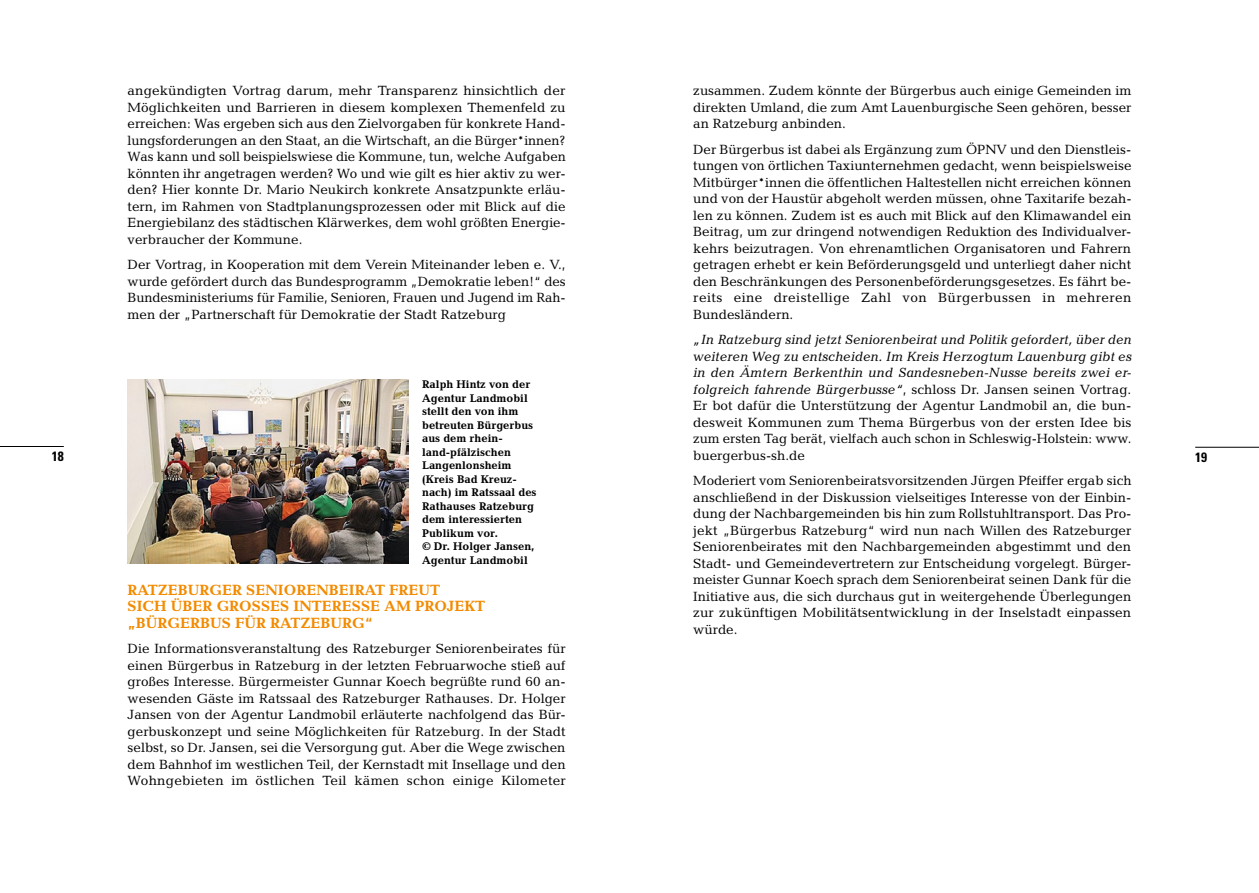
<style>
.page{position:relative;width:1259px;height:893px;background:#fff}
.page>*{position:absolute;margin:0;border:0;box-sizing:border-box;transform-origin:0 0}
.t1{font:700 15px/16.5px "Candida";color:#f28b00}
.t2{font:13.5px/16.5px "Candida";color:#000;text-align:justify}
.t3{font:700 condensed 13.5px "Univers LT Std";color:#000}
.t4{font:700 11.25px/13.5px "Candida";color:#000}
.s1{font-style:italic}
</style>
<div class="page">
<hr style="left:0;top:446px;width:64px;height:1px;background:#000">
<hr style="left:1195px;top:447px;width:64px;height:1px;background:#000">
<img style="left:128px;top:380px;width:280px;height:183px">
<p class="t2" style="left:128px;top:83px;width:440px">angekündigten Vortrag darum, mehr Transparenz hinsichtlich der Möglichkeiten und Barrieren in diesem komplexen Themenfeld zu erreichen: Was ergeben sich aus den Zielvorgaben für konkrete Hand&shy;lungsforderungen an den Staat, an die Wirtschaft, an die Bürger*innen?<br>Was kann und soll beispielswiese die Kommune, tun, welche Aufgaben könnten ihr angetragen werden? Wo und wie gilt es hier aktiv zu wer&shy;den? Hier konnte Dr. Mario Neukirch konkrete Ansatzpunkte erläu&shy;tern, im Rahmen von Stadtplanungsprozessen oder mit Blick auf die Energiebilanz des städtischen Klärwerkes, dem wohl größten Energie&shy;verbraucher der Kommune.</p>
<p class="t2" style="left:128px;top:257px;width:440px">Der Vortrag, in Kooperation mit dem Verein Miteinander leben e. V., wurde gefördert durch das Bundesprogramm „Demokratie leben!“ des Bundesministeriums für Familie, Senioren, Frauen und Jugend im Rah&shy;men der „Partnerschaft für Demokratie der Stadt Ratzeburg</p>
<p class="t2" style="left:693px;top:83px;width:440px">zusammen. Zudem könnte der Bürgerbus auch einige Gemeinden im direkten Umland, die zum Amt Lauenburgische Seen gehören, besser an Ratzeburg anbinden.</p>
<p class="t2" style="left:693px;top:141px;width:440px">Der Bürgerbus ist dabei als Ergänzung zum ÖPNV und den Dienstleis&shy;tungen von örtlichen Taxiunternehmen gedacht, wenn beispielsweise Mitbürger*innen die öffentlichen Haltestellen nicht erreichen können und von der Haustür abgeholt werden müssen, ohne Taxitarife bezah&shy;len zu können. Zudem ist es auch mit Blick auf den Klimawandel ein Beitrag, um zur dringend notwendigen Reduktion des Individualver&shy;kehrs beizutragen. Von ehrenamtlichen Organisatoren und Fahrern getragen erhebt er kein Beförderungsgeld und unterliegt daher nicht den Beschränkungen des Personenbeförderungsgesetzes. Es fährt be&shy;reits eine dreistellige Zahl von Bürgerbussen in mehreren Bundesländern.</p>
<p class="t2" style="left:693px;top:332px;width:440px"><span class="s1">„In Ratzeburg sind jetzt Seniorenbeirat und Politik gefordert, über den weiteren Weg zu entscheiden. Im Kreis Herzogtum Lauenburg gibt es in den Ämtern Berkenthin und Sandesneben-Nusse bereits zwei er&shy;folgreich fahrende Bürgerbusse“</span>, schloss Dr. Jansen seinen Vortrag.<br>Er bot dafür die Unterstützung der Agentur Landmobil an, die bun&shy;desweit Kommunen zum Thema Bürgerbus von der ersten Idee bis zum ersten Tag berät, vielfach auch schon in Schleswig-Holstein: www. buergerbus-sh.de</p>
<p class="t2" style="left:693px;top:473px;width:440px">Moderiert vom Seniorenbeiratsvorsitzenden Jürgen Pfeiffer ergab sich anschließend in der Diskussion vielseitiges Interesse von der Einbin&shy;dung der Nachbargemeinden bis hin zum Rollstuhltransport. Das Pro&shy;jekt „Bürgerbus Ratzeburg“ wird nun nach Willen des Ratzeburger Seniorenbeirates mit den Nachbargemeinden abgestimmt und den Stadt- und Gemeindevertretern zur Entscheidung vorgelegt. Bürger&shy;meister Gunnar Koech sprach dem Seniorenbeirat seinen Dank für die Initiative aus, die sich durchaus gut in weitergehende Überlegungen zur zukünftigen Mobilitätsentwicklung in der Inselstadt einpassen würde.</p>
<p class="t4" style="left:422px;top:378px;width:116px">Ralph Hintz von der<br>Agentur Landmobil stellt den von ihm betreuten Bürgerbus aus dem rhein&shy;land-pfälzischen<br>Langenlonsheim (Kreis Bad Kreuz&shy;nach) im Ratssaal des<br>Rathauses Ratzeburg dem interessierten<br>Publikum vor.<br>© Dr. Holger Jansen,<br>Agentur Landmobil</p>
<p class="t3" style="left:52px;top:448px;width:13px">18</p>
<p class="t3" style="left:1195px;top:449px;width:13px">19</p>
<p class="t1" style="left:128px;top:581px;width:359px">RATZEBURGER SENIORENBEIRAT FREUT<br>SICH ÜBER GROSSES INTERESSE AM PROJEKT „BÜRGERBUS FÜR RATZEBURG“</p>
<p class="t2" style="left:128px;top:641px;width:440px">Die Informationsveranstaltung des Ratzeburger Seniorenbeirates für einen Bürgerbus in Ratzeburg in der letzten Februarwoche stieß auf großes Interesse. Bürgermeister Gunnar Koech begrüßte rund 60 an&shy;wesenden Gäste im Ratssaal des Ratzeburger Rathauses. Dr. Holger Jansen von der Agentur Landmobil erläuterte nachfolgend das Bür&shy;gerbuskonzept und seine Möglichkeiten für Ratzeburg. In der Stadt selbst, so Dr. Jansen, sei die Versorgung gut. Aber die Wege zwischen dem Bahnhof im westlichen Teil, der Kernstadt mit Insellage und den Wohngebieten im östlichen Teil kämen schon einige Kilometer</p>
</div>
